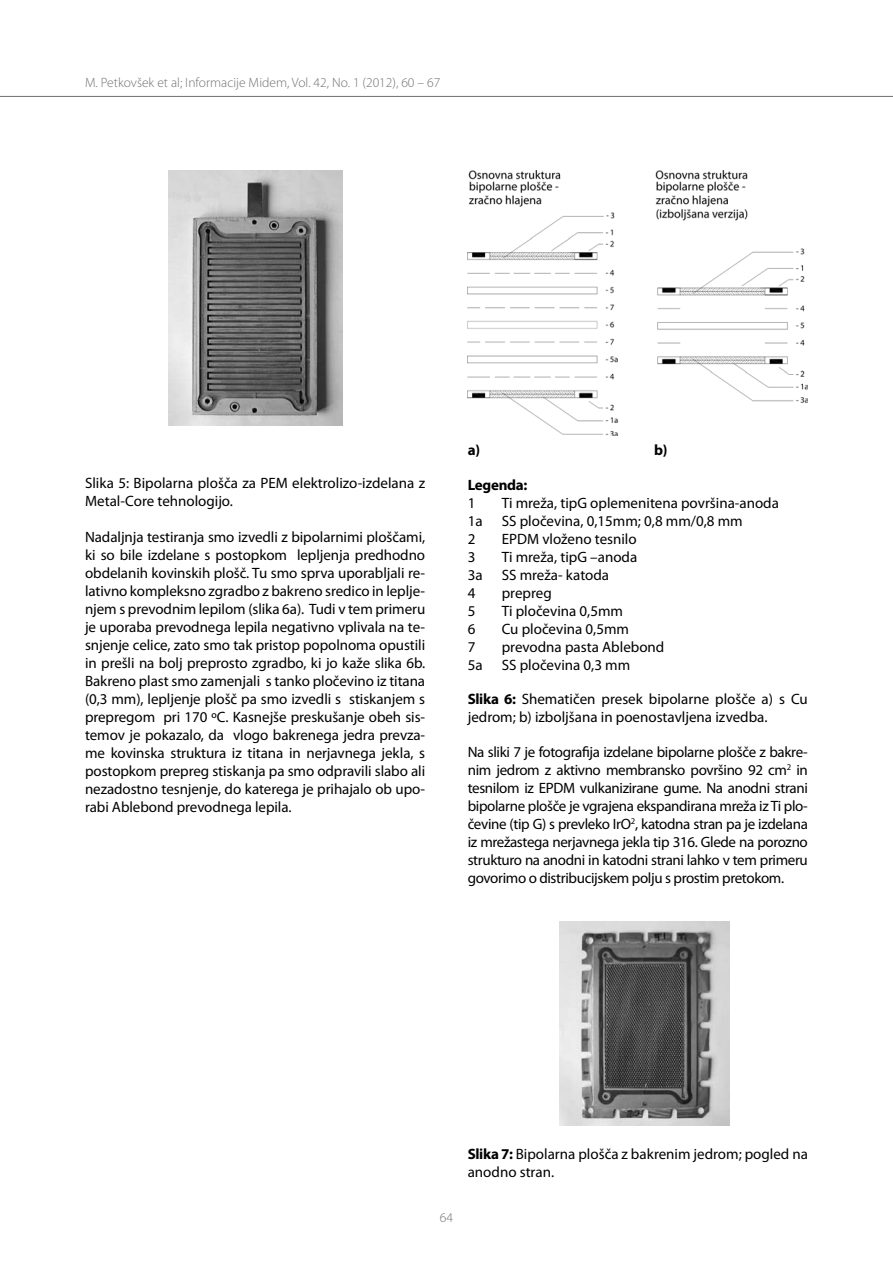
<style>
.page{position:relative;width:893px;height:1263px;background:#fff}
.page>*{position:absolute;margin:0;border:0;box-sizing:border-box;transform-origin:0 0}
.t1{font:15px/18px "Myriad Pro";color:#000}
.t2{font:700 15px "Myriad Pro";letter-spacing:-.02em;color:#000}
.t3{font:300 13.5px "Myriad Pro";color:#707173}
.s1{font-weight:700}
</style>
<div class="page">
<hr style="left:0;top:96px;width:893px;height:1px;background:#707173">
<img style="left:468px;top:170px;width:340px;height:265px">
<img style="left:168px;top:170px;width:174px;height:255px">
<img style="left:560px;top:921px;width:169px;height:204px">
<p class="t3" style="left:85px;top:74px;width:357px">M. Petkovšek et al; Informacije Midem, Vol. 42, No. 1 (2012), 60 – 67</p>
<p class="t1" style="left:85px;top:473px;width:342px">Slika 5: Bipolarna plošča za PEM elektrolizo-izdelana z<br>Metal-Core tehnologijo.</p>
<p class="t1" style="left:85px;top:527px;width:342px;text-align:justify">Nadaljnja testiranja smo izvedli z bipolarnimi ploščami, ki so bile izdelane s postopkom lepljenja predhodno obdelanih kovinskih plošč. Tu smo sprva uporabljali re&shy;lativno kompleksno zgradbo z bakreno sredico in leplje&shy;njem s prevodnim lepilom (slika 6a). Tudi v tem primeru je uporaba prevodnega lepila negativno vplivala na te&shy;snjenje celice, zato smo tak pristop popolnoma opustili in prešli na bolj preprosto zgradbo, ki jo kaže slika 6b.<br>Bakreno plast smo zamenjali s tanko pločevino iz titana (0,3 mm), lepljenje plošč pa smo izvedli s stiskanjem s prepregom pri 170 ºC. Kasnejše preskušanje obeh sis&shy;temov je pokazalo, da vlogo bakrenega jedra prevza&shy;me kovinska struktura iz titana in nerjavnega jekla, s postopkom prepreg stiskanja pa smo odpravili slabo ali nezadostno tesnjenje, do katerega je prihajalo ob upo&shy;rabi Ablebond prevodnega lepila.</p>
<p class="t2" style="left:468px;top:440px;width:14px">a)</p>
<p class="t2" style="left:654px;top:440px;width:15px">b)</p>
<p class="t2" style="left:468px;top:475px;width:61px">Legenda:</p>
<p class="t1" style="left:468px;top:493px;width:9px">1</p>
<p class="t1" style="left:502px;top:493px;width:279px">Ti mreža, tipG oplemenitena površina-anoda</p>
<p class="t1" style="left:468px;top:511px;width:16px">1a</p>
<p class="t1" style="left:502px;top:511px;width:243px">SS pločevina, 0,15mm; 0,8 mm/0,8 mm</p>
<p class="t1" style="left:468px;top:529px;width:9px">2</p>
<p class="t1" style="left:502px;top:529px;width:136px">EPDM vloženo tesnilo</p>
<p class="t1" style="left:468px;top:547px;width:9px">3</p>
<p class="t1" style="left:502px;top:547px;width:137px">Ti mreža, tipG –anoda</p>
<p class="t1" style="left:468px;top:565px;width:16px">3a</p>
<p class="t1" style="left:502px;top:565px;width:109px">SS mreža- katoda</p>
<p class="t1" style="left:468px;top:583px;width:9px">4</p>
<p class="t1" style="left:502px;top:583px;width:51px">prepreg</p>
<p class="t1" style="left:468px;top:601px;width:9px">5</p>
<p class="t1" style="left:502px;top:601px;width:123px">Ti pločevina 0,5mm</p>
<p class="t1" style="left:468px;top:619px;width:9px">6</p>
<p class="t1" style="left:502px;top:619px;width:129px">Cu pločevina 0,5mm</p>
<p class="t1" style="left:468px;top:637px;width:9px">7</p>
<p class="t1" style="left:502px;top:637px;width:164px">prevodna pasta Ablebond</p>
<p class="t1" style="left:468px;top:655px;width:16px">5a</p>
<p class="t1" style="left:502px;top:655px;width:130px">SS pločevina 0,3 mm</p>
<p class="t1" style="left:468px;top:690px;width:342px"><span class="s1">Slika 6:</span> Shematičen presek bipolarne plošče a) s Cu jedrom; b) izboljšana in poenostavljena izvedba.</p>
<p class="t1" style="left:468px;top:742px;width:342px;text-align:justify">Na sliki 7 je fotografija izdelane bipolarne plošče z bakre&shy;nim jedrom z aktivno membransko površino 92 cm<sup>2</sup> in tesnilom iz EPDM vulkanizirane gume. Na anodni strani bipolarne plošče je vgrajena ekspandirana mreža iz Ti plo&shy;čevine (tip G) s prevleko IrO<sup>2</sup>, katodna stran pa je izdelana iz mrežastega nerjavnega jekla tip 316. Glede na porozno strukturo na anodni in katodni strani lahko v tem primeru govorimo o distribucijskem polju s prostim pretokom.</p>
<p class="t3" style="left:440px;top:1209px;width:15px">64</p>
<p class="t1" style="left:468px;top:1145px;width:342px"><span class="s1">Slika 7:</span> Bipolarna plošča z bakrenim jedrom; pogled na anodno stran.</p>
</div>
